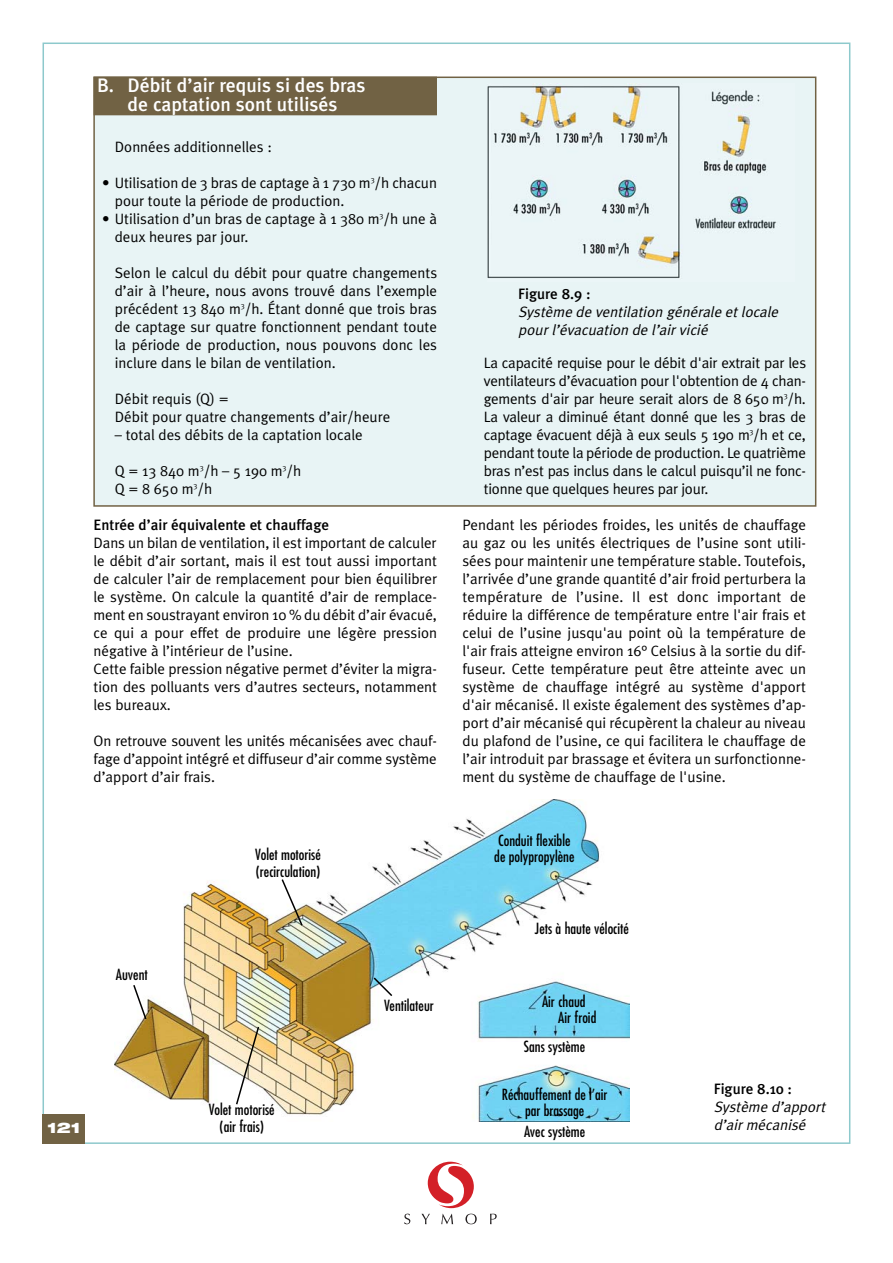
<style>
.page{position:relative;width:893px;height:1263px;background:#fff}
.page>*{position:absolute;margin:0;border:0;box-sizing:border-box;transform-origin:0 0}
.t1{font:500 19.5px/19.2px "Meta Plus";color:#fff;text-align:center}
.t2{font:15px/18px "Meta Plus Normal";color:#000}
.t3{font:condensed 15px/16.5px "Futura";color:#000}
.t4{font:italic 15px/18px "Meta Plus Normal";color:#000}
.t5{font:500 15px "Meta Plus";color:#000}
.t6{font:900 expanded 14.55px "Helvetica Neue";color:#fff}
</style>
<div class="page">
<div style="left:94px;top:77px;width:722px;height:429px;background:#e8f4f5"></div>
<div style="left:43px;top:1114px;width:42px;height:30px;background:#716244"></div>
<svg style="left:428px;top:1162px;width:46px;height:46px"></svg>
<svg style="left:404px;top:1213px;width:6px;height:11px"></svg>
<svg style="left:421px;top:1214px;width:9px;height:10px"></svg>
<svg style="left:441px;top:1214px;width:12px;height:10px"></svg>
<svg style="left:465px;top:1214px;width:12px;height:10px"></svg>
<svg style="left:490px;top:1214px;width:7px;height:10px"></svg>
<div style="left:94px;top:77px;width:343px;height:19px;background:#716244"></div>
<div style="left:94px;top:96px;width:343px;height:19px;background:#716244"></div>
<img style="left:487px;top:86px;width:289px;height:192px">
<img style="left:114px;top:800px;width:516px;height:321px">
<svg style="left:372px;top:976px;width:22px;height:22px"></svg>
<svg style="left:280px;top:878px;width:24px;height:49px"></svg>
<svg style="left:132px;top:983px;width:16px;height:38px"></svg>
<svg style="left:235px;top:1025px;width:25px;height:81px"></svg>
<h1 class="t1" style="left:97px;top:76px;width:270px">B. Débit d’air requis si des bras de captation sont utilisés</h1>
<p class="t2" style="left:115px;top:137px;width:159px">Données additionnelles :</p>
<p class="t2" style="left:115px;top:173px;width:324px;text-indent:-13px">• Utilisation de 3 bras de captage à 1 730 m<sup>3</sup>/h chacun pour toute la période de production.</p>
<p class="t2" style="left:115px;top:209px;width:324px;text-indent:-13px">• Utilisation d’un bras de captage à 1 380 m<sup>3</sup>/h une à deux heures par jour.</p>
<p class="t2" style="left:115px;top:263px;width:324px;text-align:justify">Selon le calcul du débit pour quatre changements d’air à l’heure, nous avons trouvé dans l’exemple précédent 13 840 m<sup>3</sup>/h. Étant donné que trois bras de captage sur quatre fonctionnent pendant toute la période de production, nous pouvons donc les inclure dans le bilan de ventilation.</p>
<p class="t2" style="left:115px;top:389px;width:277px">Débit requis (Q) =<br>Débit pour quatre changements d’air/heure</p>
<p class="t2" style="left:115px;top:425px;width:249px">– total des débits de la captation locale</p>
<p class="t2" style="left:115px;top:461px;width:188px">Q = 13 840 m<sup>3</sup>/h – 5 190 m<sup>3</sup>/h<br>Q = 8 650 m<sup>3</sup>/h</p>
<p class="t5" style="left:94px;top:516px;width:237px">Entrée d’air équivalente et chauffage</p>
<p class="t2" style="left:94px;top:533px;width:345px">Dans un bilan de ventilation, il est important de calculer le débit d’air sortant, mais il est tout aussi important de calculer l’air de remplacement pour bien équilibrer le système. On calcule la quantité d’air de remplace&shy;ment en soustrayant environ 10 % du débit d’air évacué, ce qui a pour effet de produire une légère pression négative à l’intérieur de l’usine.<br>Cette faible pression négative permet d’éviter la migra&shy;tion des polluants vers d’autres secteurs, notamment les bureaux.</p>
<p class="t2" style="left:94px;top:731px;width:345px;text-align:justify">On retrouve souvent les unités mécanisées avec chauf&shy;fage d’appoint intégré et diffuseur d’air comme système d’apport d’air frais.</p>
<p class="t3" style="left:116px;top:967px;width:33px">Auvent</p>
<p class="t3" style="left:255px;top:847px;width:67px">Volet motorisé (recirculation)</p>
<p class="t3" style="left:384px;top:998px;width:51px">Ventilateur</p>
<p class="t6" style="left:47px;top:1122px;width:35px">121</p>
<p class="t3" style="left:209px;top:1102px;width:67px;text-align:center">Volet motorisé (air frais)</p>
<p class="t5" style="left:518px;top:285px;width:74px">Figure 8.9 :</p>
<p class="t4" style="left:518px;top:303px;width:264px">Système de ventilation générale et locale pour l’évacuation de l’air vicié</p>
<p class="t2" style="left:484px;top:353px;width:324px;text-align:justify">La capacité requise pour le débit d'air extrait par les ventilateurs d’évacuation pour l'obtention de 4 chan&shy;gements d'air par heure serait alors de 8 650 m<sup>3</sup>/h.<br>La valeur a diminué étant donné que les 3 bras de captage évacuent déjà à eux seuls 5 190 m<sup>3</sup>/h et ce, pendant toute la période de production. Le quatrième bras n’est pas inclus dans le calcul puisqu’il ne fonc&shy;tionne que quelques heures par jour.</p>
<p class="t2" style="left:462px;top:515px;width:345px;text-align:justify">Pendant les périodes froides, les unités de chauffage au gaz ou les unités électriques de l’usine sont utili&shy;sées pour maintenir une température stable. Toutefois, l’arrivée d’une grande quantité d’air froid perturbera la température de l’usine. Il est donc important de réduire la différence de température entre l'air frais et celui de l’usine jusqu'au point où la température de l'air frais atteigne environ 16° Celsius à la sortie du dif&shy;fuseur. Cette température peut être atteinte avec un système de chauffage intégré au système d'apport d'air mécanisé. Il existe également des systèmes d’ap&shy;port d’air mécanisé qui récupèrent la chaleur au niveau du plafond de l’usine, ce qui facilitera le chauffage de l’air introduit par brassage et évitera un surfonctionne&shy;ment du système de chauffage de l'usine.</p>
<p class="t3" style="left:494px;top:833px;width:82px">Conduit flexible de polypropylène</p>
<p class="t3" style="left:535px;top:921px;width:96px">Jets à haute vélocité</p>
<p class="t3" style="left:558px;top:994px;width:40px;text-indent:-16px">Air chaud<br>Air froid</p>
<p class="t3" style="left:524px;top:1039px;width:63px">Sans système</p>
<p class="t3" style="left:502px;top:1087px;width:107px;text-align:center">Réchauffement de l’air par brassage</p>
<p class="t3" style="left:524px;top:1124px;width:63px">Avec système</p>
<p class="t5" style="left:714px;top:1080px;width:80px">Figure 8.10 :</p>
<p class="t4" style="left:714px;top:1098px;width:116px">Système d’apport d’air mécanisé</p>
</div>
